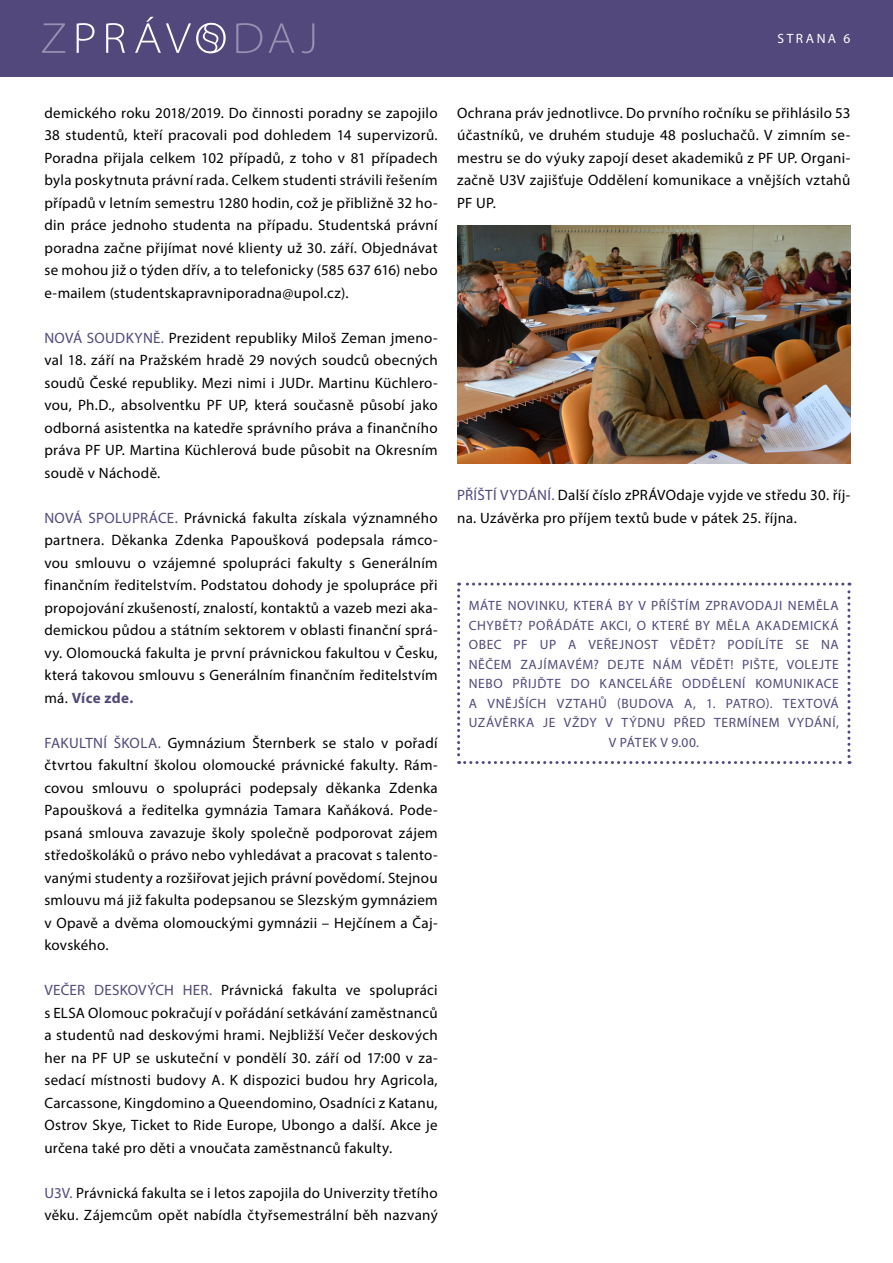
<style>
.page{position:relative;width:893px;height:1263px;background:#fff}
.page>*{position:absolute;margin:0;border:0;box-sizing:border-box;transform-origin:0 0}
.t1{font:15px/22.5px "Myriad Pro";letter-spacing:.02em;color:#000;text-align:justify}
.t2{font:13.5px/19.5px "Myriad Pro";letter-spacing:.045em;color:#52487b;text-align:center}
.t3{font:13.5px "Myriad Pro";letter-spacing:.19em;color:#fff}
.s1{color:#52487b}
.s2{font-weight:700;color:#52487b}
</style>
<div class="page">
<div style="left:0;top:0;width:893px;height:77px;background:#52487b"></div>
<svg style="left:236px;top:23px;width:78px;height:30px"></svg>
<svg style="left:42px;top:23px;width:23px;height:30px"></svg>
<svg style="left:77px;top:17px;width:149px;height:36px"></svg>
<img style="left:457px;top:225px;width:393px;height:238px">
<svg style="left:457px;top:583px;width:393px;height:181px"></svg>
<p class="t3" style="left:777px;top:30px;width:75px">STRANA 6</p>
<p class="t1" style="left:44px;top:101px;width:395px">demického roku 2018/2019. Do činnosti poradny se zapojilo 38 studentů, kteří pracovali pod dohledem 14 supervizorů.<br>Poradna přijala celkem 102 případů, z toho v 81 případech byla poskytnuta právní rada. Celkem studenti strávili řešením případů v letním semestru 1280 hodin, což je přibližně 32 ho&shy;din práce jednoho studenta na případu. Studentská právní poradna začne přijímat nové klienty už 30. září. Objednávat se mohou již o týden dřív, a to telefonicky (585 637 616) nebo e-mailem (studentskapravniporadna@upol.cz).</p>
<p class="t1" style="left:44px;top:326px;width:395px"><span class="s1">NOVÁ SOUDKYNĚ.</span> Prezident republiky Miloš Zeman jmeno&shy;val 18. září na Pražském hradě 29 nových soudců obecných soudů České republiky. Mezi nimi i JUDr. Martinu Küchlero&shy;vou, Ph.D., absolventku PF UP, která současně působí jako odborná asistentka na katedře správního práva a finančního práva PF UP. Martina Küchlerová bude působit na Okresním soudě v Náchodě.</p>
<p class="t1" style="left:44px;top:506px;width:395px"><span class="s1">NOVÁ SPOLUPRÁCE.</span> Právnická fakulta získala významného partnera. Děkanka Zdenka Papoušková podepsala rámco&shy;vou smlouvu o vzájemné spolupráci fakulty s Generálním finančním ředitelstvím. Podstatou dohody je spolupráce při propojování zkušeností, znalostí, kontaktů a vazeb mezi aka&shy;demickou půdou a státním sektorem v oblasti finanční sprá&shy;vy. Olomoucká fakulta je první právnickou fakultou v Česku, která takovou smlouvu s Generálním finančním ředitelstvím má. <span class="s2">Více zde.</span></p>
<p class="t1" style="left:44px;top:731px;width:395px"><span class="s1">FAKULTNÍ ŠKOLA.</span> Gymnázium Šternberk se stalo v pořadí čtvrtou fakultní školou olomoucké právnické fakulty. Rám&shy;covou smlouvu o spolupráci podepsaly děkanka Zdenka Papoušková a ředitelka gymnázia Tamara Kaňáková. Pode&shy;psaná smlouva zavazuje školy společně podporovat zájem středoškoláků o právo nebo vyhledávat a pracovat s talento&shy;vanými studenty a rozšiřovat jejich právní povědomí. Stejnou smlouvu má již fakulta podepsanou se Slezským gymnáziem v Opavě a dvěma olomouckými gymnázii – Hejčínem a Čaj&shy;kovského.</p>
<p class="t1" style="left:44px;top:979px;width:395px"><span class="s1">VEČER DESKOVÝCH HER.</span> Právnická fakulta ve spolupráci s ELSA Olomouc pokračují v pořádání setkávání zaměstnanců a studentů nad deskovými hrami. Nejbližší Večer deskových her na PF UP se uskuteční v pondělí 30. září od 17:00 v za&shy;sedací místnosti budovy A. K dispozici budou hry Agricola, Carcassone, Kingdomino a Queendomino, Osadníci z Katanu, Ostrov Skye, Ticket to Ride Europe, Ubongo a další. Akce je určena také pro děti a vnoučata zaměstnanců fakulty.</p>
<p class="t1" style="left:44px;top:1181px;width:395px"><span class="s1">U3V.</span> Právnická fakulta se i letos zapojila do Univerzity třetího věku. Zájemcům opět nabídla čtyřsemestrální běh nazvaný</p>
<p class="t1" style="left:457px;top:101px;width:395px">Ochrana práv jednotlivce. Do prvního ročníku se přihlásilo 53 účastníků, ve druhém studuje 48 posluchačů. V zimním se&shy;mestru se do výuky zapojí deset akademiků z PF UP. Organi&shy;začně U3V zajišťuje Oddělení komunikace a vnějších vztahů PF UP.</p>
<p class="t1" style="left:457px;top:484px;width:395px"><span class="s1">PŘÍŠTÍ VYDÁNÍ.</span> Další číslo zPRÁVOdaje vyjde ve středu 30. říj&shy;na. Uzávěrka pro příjem textů bude v pátek 25. října.</p>
<p class="t2" style="left:469px;top:596px;width:372px">MÁTE NOVINKU, KTERÁ BY V PŘÍŠTÍM ZPRAVODAJI NEMĚLA CHYBĚT? POŘÁDÁTE AKCI, O KTERÉ BY MĚLA AKADEMICKÁ OBEC PF UP A VEŘEJNOST VĚDĚT? PODÍLÍTE SE NA NĚČEM ZAJÍMAVÉM? DEJTE NÁM VĚDĚT! PIŠTE, VOLEJTE NEBO PŘIJĎTE DO KANCELÁŘE ODDĚLENÍ KOMUNIKACE A VNĚJŠÍCH VZTAHŮ (BUDOVA A, 1. PATRO). TEXTOVÁ UZÁVĚRKA JE VŽDY V TÝDNU PŘED TERMÍNEM VYDÁNÍ, V PÁTEK V 9.00.</p>
</div>
